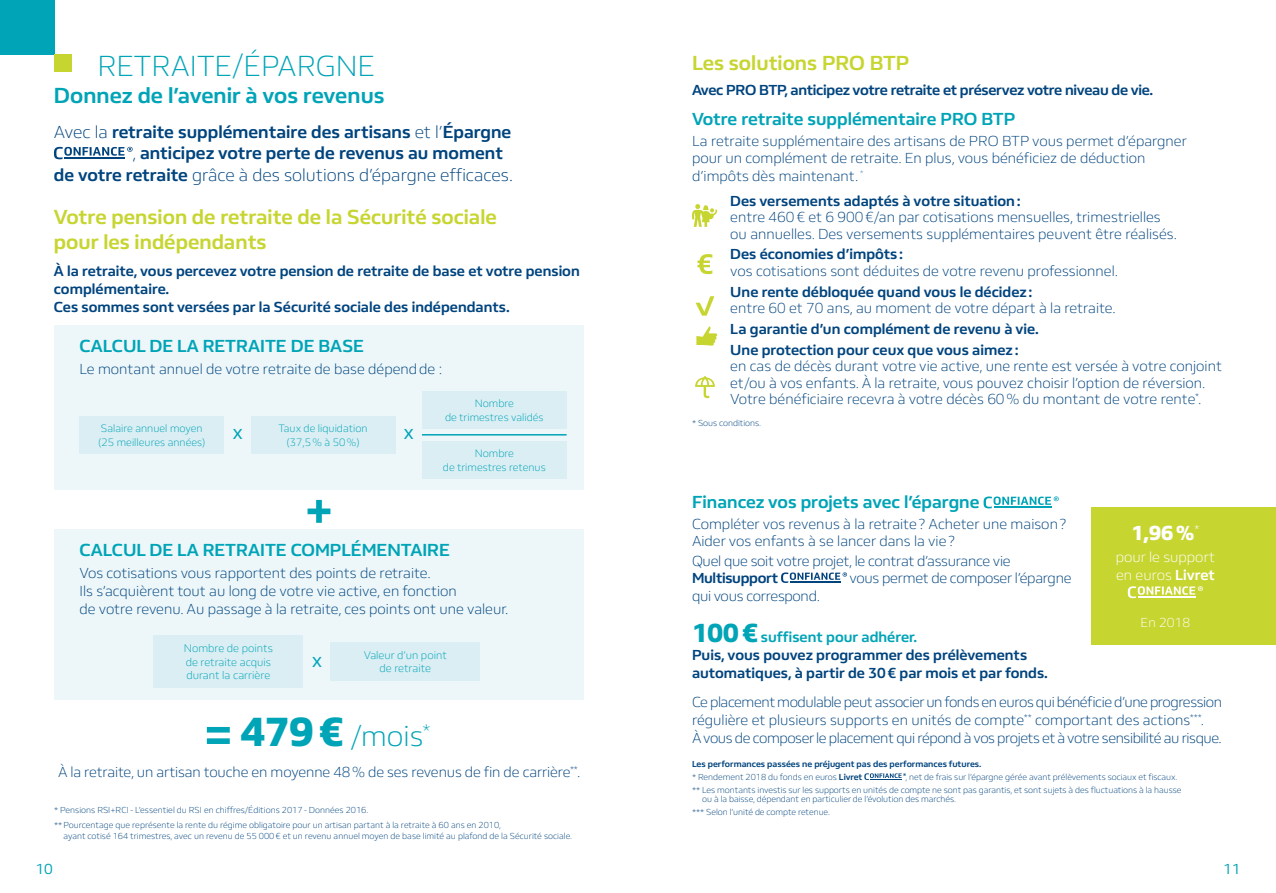
<style>
.page{position:relative;width:1276px;height:893px;background:#fff}
.page>*{position:absolute;margin:0;border:0;box-sizing:border-box;transform-origin:0 0}
.t1{font:700 52.5px "FS Hackney";color:#00a4b7}
.t2{font:300 30px "FS Hackney";color:#00a4b7}
.t3{font:700 22.5px "FS Hackney";color:#00a4b7}
.t4{font:700 21px/25.2px "FS Hackney";color:#c7d530}
.t5{font:800 21px "FS Hackney";color:#fff}
.t6{font:20.7px "FS Hackney";color:#00a4b7}
.t7{font:700 18px "FS Hackney";color:#00a4b7}
.t8{font:700 18px "FS Hackney";color:#00447e}
.t9{font:300 18px "FS Hackney";color:#00447e}
.t10{font:300 15px/16.5px "FS Hackney";color:#00447e}
.t11{font:700 15px/18px "FS Hackney";color:#00447e}
.t12{font:300 15px/18px "FS Hackney";letter-spacing:-.03em;color:#00447e}
.t13{font:300 15px "FS Hackney";letter-spacing:-.02em;color:#00447e}
.t14{font:700 15px "FS Hackney";letter-spacing:-.02em;color:#00447e}
.t15{font:300 15px/18px "FS Hackney";color:#fff}
.t16{font:15px "FS Hackney";color:#00a4b7}
.t17{font:300 13.5px "FS Hackney";color:#fff}
.t18{font:300 11.4px/13.6px "FS Hackney";color:#00a4b7}
.t19{font:300 11.1px/13.2px "FS Hackney";color:#00a4b7;text-align:center}
.t20{font:300 9px/13.2px "FS Hackney";letter-spacing:-.005em;color:#00447e}
.t21{font:700 9px/13.2px "FS Hackney";color:#00447e}
.s1{font-weight:300}
.s2{font-weight:700}
.s3{font-weight:700;font-size:52.5px}
.s4{font-weight:800;font-size:42px}
.s5{font-weight:800;font-size:27px;color:#00a4b7}
.s6{color:#00a4b7}
</style>
<div class="page">
<svg style="left:54px;top:147px;width:79px;height:12px"></svg>
<hr style="left:65px;top:157px;width:60px;height:2px;background:#00447e">
<div style="left:54px;top:326px;width:530px;height:164px;background:#edf7f9"></div>
<div style="left:79px;top:416px;width:145px;height:37px;background:#daeef3"></div>
<div style="left:251px;top:416px;width:144px;height:37px;background:#daeef3"></div>
<div style="left:422px;top:441px;width:144px;height:37px;background:#daeef3"></div>
<div style="left:422px;top:391px;width:144px;height:37px;background:#daeef3"></div>
<hr style="left:422px;top:434px;width:144px;height:2px;background:#00a4b7">
<div style="left:54px;top:530px;width:530px;height:170px;background:#edf7f9"></div>
<div style="left:154px;top:635px;width:149px;height:52px;background:#daeef3"></div>
<div style="left:330px;top:642px;width:150px;height:38px;background:#daeef3"></div>
<div style="left:0;top:0;width:54px;height:54px;background:#00a4b7"></div>
<div style="left:54px;top:54px;width:18px;height:18px;background:#c7d530"></div>
<svg style="left:983px;top:496px;width:75px;height:12px"></svg>
<hr style="left:993px;top:507px;width:58px;height:1px;background:#00a4b7">
<svg style="left:781px;top:572px;width:66px;height:11px"></svg>
<hr style="left:790px;top:581px;width:50px;height:2px;background:#00447e">
<svg style="left:864px;top:773px;width:42px;height:7px"></svg>
<hr style="left:870px;top:779px;width:32px;height:1px;background:#00447e">
<svg style="left:695px;top:296px;width:19px;height:20px"></svg>
<svg style="left:695px;top:376px;width:20px;height:22px"></svg>
<svg style="left:697px;top:254px;width:15px;height:20px"></svg>
<svg style="left:692px;top:204px;width:25px;height:23px"></svg>
<svg style="left:696px;top:326px;width:21px;height:20px"></svg>
<div style="left:1091px;top:507px;width:148px;height:138px;background:#c7d530"></div>
<svg style="left:1127px;top:586px;width:76px;height:12px"></svg>
<hr style="left:1138px;top:596px;width:57px;height:2px;background:#fff">
<div style="left:1235px;top:507px;width:41px;height:138px;background:#c7d530"></div>
<h2 class="t2" style="left:97px;top:46px;width:279px">RETRAITE/ÉPARGNE</h2>
<h3 class="t3" style="left:54px;top:81px;width:332px">Donnez de l’avenir à vos revenus</h3>
<p class="t8" style="left:54px;top:120px;width:459px"><span class="s1">Avec la</span> retraite supplémentaire des artisans <span class="s1">et l’</span>Épargne</p>
<p class="t8" style="left:133px;top:141px;width:372px"><span class="s1">,</span> anticipez votre perte de revenus au moment</p>
<p class="t9" style="left:54px;top:163px;width:461px"><span class="s2">de votre retraite</span> grâce à des solutions d’épargne efficaces.</p>
<h3 class="t4" style="left:54px;top:204px;width:444px">Votre pension de retraite de la Sécurité sociale pour les indépendants</h3>
<p class="t11" style="left:54px;top:261px;width:527px">À la retraite, vous percevez votre pension de retraite de base et votre pension complémentaire.<br>Ces sommes sont versées par la Sécurité sociale des indépendants.</p>
<p class="t7" style="left:79px;top:334px;width:286px">CALCUL DE LA RETRAITE DE BASE</p>
<p class="t10" style="left:79px;top:360px;width:364px">Le montant annuel de votre retraite de base dépendde :</p>
<p class="t19" style="left:98px;top:421px;width:109px;text-align:left">Salaire annuel moyen (25 meilleures années)</p>
<p class="t19" style="left:278px;top:421px;width:91px">Taux de liquidation (37,5% à 50%)</p>
<h3 class="t6" style="left:232px;top:418px;width:12px">x</h3>
<h3 class="t6" style="left:403px;top:418px;width:12px">x</h3>
<h1 class="t1" style="left:304px;top:474px;width:32px">+</h1>
<p class="t19" style="left:445px;top:396px;width:100px">Nombre<br>de trimestres validés</p>
<p class="t19" style="left:443px;top:446px;width:104px">Nombre<br>de trimestres retenus</p>
<p class="t7" style="left:79px;top:538px;width:372px">CALCUL DE LA RETRAITE COMPLÉMENTAIRE</p>
<p class="t10" style="left:79px;top:564px;width:430px;line-height:18px">Vos cotisations vous rapportent des points de retraite.<br>Ils s’acquièrent tout au long de votre vie active, en fonction<br>de votre revenu. Au passage à la retraite, ces points ont une valeur.</p>
<p class="t18" style="left:184px;top:641px;width:91px">Nombre de points de retraite acquis durant la carrière</p>
<p class="t18" style="left:364px;top:648px;width:85px;text-align:center">Valeur d’un point de retraite</p>
<h3 class="t6" style="left:312px;top:646px;width:12px">x</h3>
<h2 class="t2" style="left:203px;top:716px;width:229px"><span class="s3">=</span> <span class="s4">479€</span> /mois<sup>*</sup></h2>
<p class="t10" style="left:58px;top:763px;width:524px">À la retraite, un artisan touche en moyenne 48% de ses revenus de fin de carrière<sup>**</sup>.</p>
<p class="t20" style="left:54px;top:802px;width:449px;line-height:15px">* Pensions RSI+RCI - L’essentiel du RSI en chiffres/Éditions 2017 - Données 2016.<br>** Pourcentage que représente la rente du régime obligatoire pour un artisan partant à la retraite à 60 ans en 2010,</p>
<p class="t20" style="left:63px;top:829px;width:510px">ayant cotisé 164 trimestres, avec un revenu de 55 000€ et un revenu annuel moyen de base limité au plafond de la Sécurité sociale.</p>
<h3 class="t4" style="left:692px;top:49px;width:219px">Les solutions PRO BTP</h3>
<p class="t14" style="left:692px;top:80px;width:462px">Avec PRO BTP, anticipez votre retraite et préservez votre niveau de vie.</p>
<p class="t7" style="left:692px;top:107px;width:325px">Votre retraite supplémentaire PRO BTP</p>
<p class="t10" style="left:692px;top:132px;width:496px">La retraite supplémentaire des artisans de PRO BTP vous permet d’épargner pour un complément de retraite. En plus, vous bénéficiez de déduction</p>
<p class="t11" style="left:730px;top:162px;width:292px;line-height:25px;text-indent:-38px"><span class="s1">d’impôts dès maintenant.</span> <sup>*<br></sup>Des versements adaptés à votre situation:</p>
<p class="t10" style="left:730px;top:208px;width:448px">entre 460€ et 6 900€/an par cotisations mensuelles, trimestrielles ou annuelles. Des versements supplémentaires peuvent être réalisés.</p>
<p class="t11" style="left:730px;top:245px;width:174px">Des économies d’impôts :</p>
<p class="t10" style="left:730px;top:262px;width:389px">vos cotisations sont déduites de votre revenu professionnel.</p>
<p class="t11" style="left:730px;top:282px;width:304px">Une rente débloquée quand vous le décidez:</p>
<p class="t10" style="left:730px;top:299px;width:387px">entre 60 et 70 ans, au moment de votre départ à la retraite.</p>
<p class="t11" style="left:730px;top:318px;width:310px;line-height:20.7px">La garantie d’un complément de revenu à vie.<br>Une protection pour ceux que vous aimez:</p>
<p class="t10" style="left:730px;top:357px;width:493px">en cas de décès durant votre vie active, une rente est versée à votre conjoint et/ou à vos enfants. À la retraite, vous pouvez choisir l’option de réversion.<br>Votre bénéficiaire recevra à votre décès 60% du montant de votre rente<sup>*</sup>.</p>
<p class="t20" style="left:692px;top:416px;width:71px">* Sous conditions.</p>
<p class="t7" style="left:692px;top:490px;width:289px">Financez vos projets avec l’épargne</p>
<p class="t10" style="left:692px;top:515px;width:376px">Compléter vos revenus à la retraite? Acheter une maison?<br>Aider vos enfants à se lancer dans la vie?</p>
<p class="t13" style="left:692px;top:551px;width:320px">Quel que soit votre projet, le contrat d’assurance vie</p>
<p class="t14" style="left:692px;top:568px;width:88px">Multisupport</p>
<p class="t13" style="left:849px;top:568px;width:223px">vous permet de composer l’épargne</p>
<p class="t13" style="left:692px;top:586px;width:129px">qui vous correspond.</p>
<p class="t11" style="left:692px;top:627px;width:357px"><span class="s5">100€</span> <span class="s6">suffisent pour adhérer.<br></span>Puis, vous pouvez programmer des prélèvements automatiques, à partir de 30€ par mois et par fonds.</p>
<p class="t12" style="left:692px;top:692px;width:531px">Ce placement modulable peut associer un fonds en euros qui bénéficie d’une progression régulière et plusieurs supports en unités de compte<sup>**</sup> comportant des actions<sup>***</sup>.<br>À vous de composer le placement qui répond à vos projets et à votre sensibilité au risque.</p>
<p class="t21" style="left:692px;top:757px;width:291px">Les performances passées ne préjugent pas des performances futures. <span class="s1">* Rendement 2018 du fonds en euros</span> Livret</p>
<h3 class="t5" style="left:1131px;top:519px;width:70px">1,96%<sup>*</sup></h3>
<p class="t15" style="left:1115px;top:548px;width:101px">pour le support en euros <span class="s2">Livret</span></p>
<p class="t17" style="left:1140px;top:614px;width:51px">En 2018</p>
<p class="t20" style="left:692px;top:770px;width:491px;text-indent:214px">, net de frais sur l’épargne gérée avant prélèvements sociaux et fiscaux. ** Les montants investis sur les supports en unités de compte ne sont pas garantis, et sont sujets à des fluctuations à la hausse</p>
<p class="t20" style="left:692px;top:792px;width:266px;text-indent:10px">ou à la baisse, dépendant en particulier de l’évolution des marchés. *** Selon l’unité de compte retenue.</p>
<p class="t16" style="left:35px;top:858px;width:19px">10</p>
<p class="t16" style="left:1223px;top:858px;width:19px">11</p>
</div>
